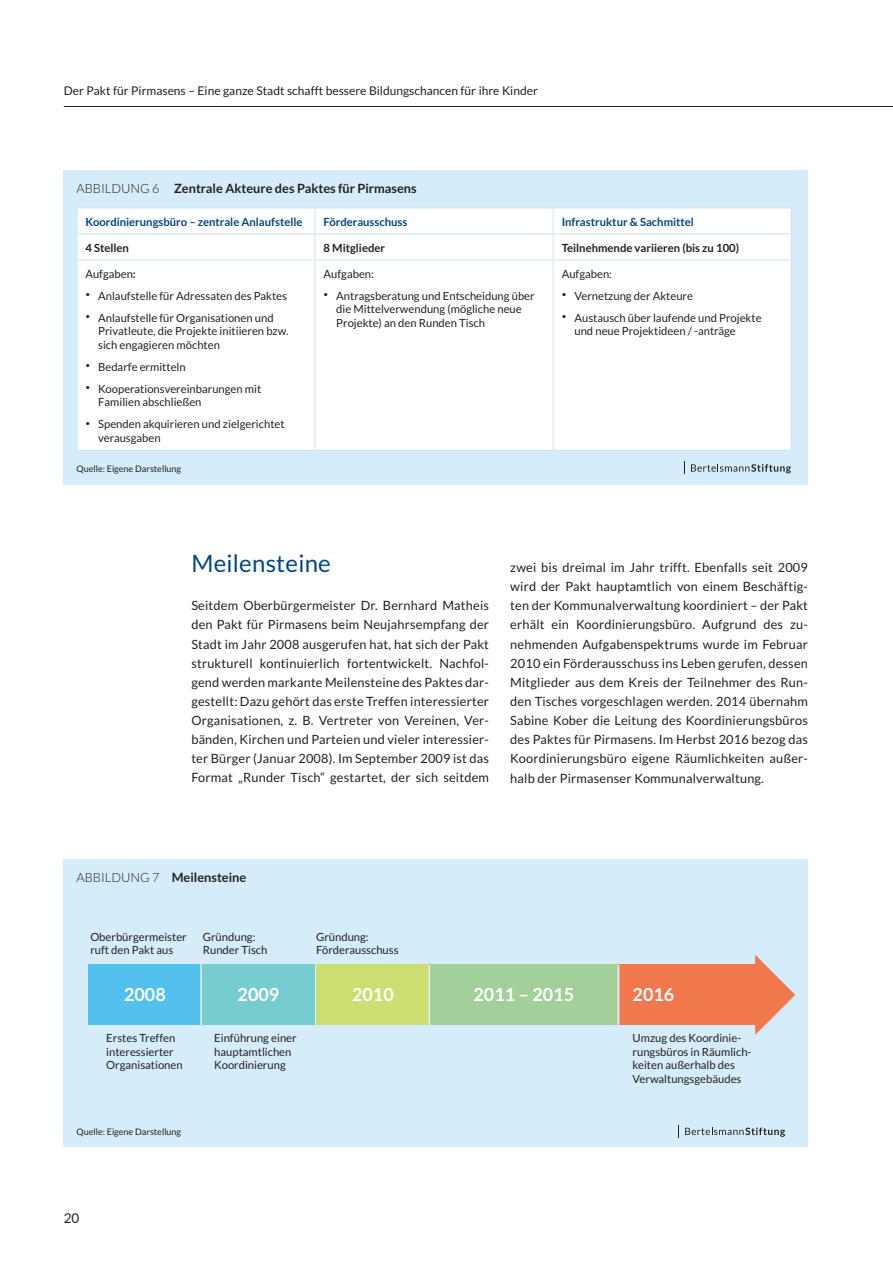
<style>
.page{position:relative;width:893px;height:1263px;background:#fff}
.page>*{position:absolute;margin:0;border:0;box-sizing:border-box;transform-origin:0 0}
.t1{font:24px "Lato";letter-spacing:.01em;color:#004684}
.t2{font:700 18px "Lato";color:#fff}
.t3{font:13.5px "Lato";color:#231f20}
.t4{font:12.75px/19.2px "Lato";letter-spacing:.015em;color:#231f20;text-align:justify}
.t5{font:700 12.75px "Lato";color:#231f20}
.t6{font:12px "Lato";color:#231f20}
.t7{font:11.25px/13.5px "Lato";color:#231f20}
.t8{font:700 11.25px "Lato";color:#004684}
.t9{font:700 11.25px "Lato";color:#231f20}
.t10{font:9px "Lato";color:#231f20}
.s1{font-weight:300}
.s2{font-weight:700}
</style>
<div class="page">
<hr style="left:64px;top:106px;width:829px;height:1px;background:#231f20">
<div style="left:64px;top:859px;width:744px;height:287px;background:#d5edfa"></div>
<div style="left:89px;top:965px;width:112px;height:60px;background:#52c1ee"></div>
<div style="left:202px;top:965px;width:113px;height:60px;background:#77ccd0"></div>
<div style="left:429px;top:965px;width:189px;height:60px;background:#a2cf9a"></div>
<div style="left:618px;top:965px;width:142px;height:60px;background:#f1774c"></div>
<svg style="left:755px;top:955px;width:40px;height:80px"></svg>
<hr style="left:200px;top:965px;width:2px;height:60px;background:#ddf0fa">
<hr style="left:315px;top:965px;width:1px;height:60px;background:#ddf0fa">
<hr style="left:618px;top:965px;width:1px;height:60px;background:#ddf0fa">
<div style="left:317px;top:965px;width:112px;height:60px;background:#cbde72"></div>
<hr style="left:429px;top:965px;width:1px;height:60px;background:#ddf0fa">
<div style="left:64px;top:170px;width:744px;height:315px;background:#d5edfa"></div>
<div style="left:78px;top:209px;width:713px;height:241px;background:#fff"></div>
<hr style="left:77px;top:234px;width:238px;height:1px;background:#cae4f0">
<hr style="left:315px;top:234px;width:238px;height:1px;background:#cae4f0">
<svg style="left:315px;top:209px;width:1px;height:51px"></svg>
<hr style="left:553px;top:234px;width:239px;height:1px;background:#cae4f0">
<hr style="left:77px;top:260px;width:238px;height:1px;background:#cae4f0">
<hr style="left:315px;top:260px;width:238px;height:1px;background:#cae4f0">
<hr style="left:315px;top:260px;width:1px;height:190px;background:#cae4f0">
<hr style="left:553px;top:260px;width:239px;height:1px;background:#cae4f0">
<hr style="left:77px;top:450px;width:238px;height:1px;background:#cae4f0">
<hr style="left:315px;top:450px;width:238px;height:1px;background:#cae4f0">
<hr style="left:553px;top:450px;width:239px;height:1px;background:#cae4f0">
<hr style="left:77px;top:208px;width:238px;height:1px;background:#cae4f0">
<hr style="left:315px;top:208px;width:238px;height:1px;background:#cae4f0">
<hr style="left:553px;top:208px;width:239px;height:1px;background:#cae4f0">
<svg style="left:77px;top:208px;width:1px;height:52px"></svg>
<svg style="left:553px;top:208px;width:1px;height:52px"></svg>
<hr style="left:77px;top:260px;width:1px;height:190px;background:#cae4f0">
<hr style="left:553px;top:260px;width:1px;height:190px;background:#cae4f0">
<hr style="left:791px;top:260px;width:1px;height:190px;background:#cae4f0">
<svg style="left:691px;top:464px;width:100px;height:9px"></svg>
<svg style="left:684px;top:461px;width:1px;height:13px"></svg>
<svg style="left:685px;top:1127px;width:100px;height:10px"></svg>
<svg style="left:678px;top:1125px;width:1px;height:13px"></svg>
<p class="t6" style="left:64px;top:84px;width:476px">Der Pakt für Pirmasens – Eine ganze Stadt schafft bessere Bildungschancen für ihre Kinder</p>
<p class="t5" style="left:77px;top:181px;width:342px"><span class="s1">ABBILDUNG 6</span> Zentrale Akteure des Paktes für Pirmasens</p>
<p class="t8" style="left:85px;top:215px;width:219px">Koordinierungsbüro – zentrale Anlaufstelle</p>
<p class="t8" style="left:324px;top:215px;width:85px">Förderausschuss</p>
<p class="t8" style="left:562px;top:215px;width:134px">Infrastruktur &amp; Sachmittel</p>
<p class="t9" style="left:85px;top:241px;width:45px">4 Stellen</p>
<p class="t9" style="left:324px;top:241px;width:63px">8 Mitglieder</p>
<p class="t9" style="left:562px;top:241px;width:179px">Teilnehmende variieren (bis zu 100)</p>
<p class="t7" style="left:85px;top:267px;width:52px">Aufgaben<span class="s2">:</span></p>
<p class="t7" style="left:85px;top:289px;width:203px"><sup>•</sup> Anlaufstelle für Adressaten des Paktes</p>
<p class="t7" style="left:98px;top:311px;width:192px;text-indent:-13px"><sup>•</sup> Anlaufstelle für Organisationen und<br>Privatleute, die Projekte initiieren bzw. sich engagieren möchten</p>
<p class="t7" style="left:85px;top:360px;width:102px"><sup>•</sup> Bedarfe ermitteln</p>
<p class="t7" style="left:98px;top:382px;width:165px;text-indent:-13px"><sup>•</sup> Kooperationsvereinbarungen mit<br>Familien abschließen</p>
<p class="t7" style="left:98px;top:417px;width:188px;text-indent:-13px"><sup>•</sup> Spenden akquirieren und zielgerichtet verausgaben</p>
<p class="t7" style="left:324px;top:267px;width:52px">Aufgaben:</p>
<p class="t7" style="left:336px;top:289px;width:200px;text-indent:-13px"><sup>•</sup> Antragsberatung und Entscheidung über die Mittelverwendung (mögliche neue<br>Projekte) an den Runden Tisch</p>
<p class="t7" style="left:562px;top:267px;width:52px">Aufgaben:</p>
<p class="t7" style="left:562px;top:289px;width:133px"><sup>•</sup> Vernetzung der Akteure</p>
<p class="t7" style="left:574px;top:311px;width:189px;text-indent:-13px"><sup>•</sup> Austausch über laufende und Projekte und neue Projektideen / -anträge</p>
<p class="t10" style="left:77px;top:464px;width:106px">Quelle: Eigene Darstellung</p>
<h1 class="t1" style="left:191px;top:550px;width:141px">Meilensteine</h1>
<p class="t4" style="left:191px;top:596px;width:299px">Seitdem Oberbürgermeister Dr. Bernhard Matheis den Pakt für Pirmasens beim Neujahrsempfang der Stadt im Jahr 2008 ausgerufen hat, hat sich der Pakt strukturell kontinuierlich fortentwickelt. Nachfol&shy;gend werden markante Meilensteine des Paktes dar&shy;gestellt: Dazu gehört das erste Treffen interessierter Organisationen, z. B. Vertreter von Vereinen, Ver&shy;bänden, Kirchen und Parteien und vieler interessier&shy;ter Bürger (Januar 2008). Im September 2009 ist das Format „Runder Tisch“ gestartet, der sich seitdem</p>
<p class="t4" style="left:510px;top:558px;width:299px">zwei bis dreimal im Jahr trifft. Ebenfalls seit 2009 wird der Pakt hauptamtlich von einem Beschäftig&shy;ten der Kommunalverwaltung koordiniert – der Pakt erhält ein Koordinierungsbüro. Aufgrund des zu&shy;nehmenden Aufgabenspektrums wurde im Februar 2010 ein Förderausschuss ins Leben gerufen, dessen Mitglieder aus dem Kreis der Teilnehmer des Run&shy;den Tisches vorgeschlagen werden. 2014 übernahm Sabine Kober die Leitung des Koordinierungsbüros des Paktes für Pirmasens. Im Herbst 2016 bezog das Koordinierungsbüro eigene Räumlichkeiten außer&shy;halb der Pirmasenser Kommunalverwaltung.</p>
<p class="t5" style="left:77px;top:870px;width:171px"><span class="s1">ABBILDUNG 7</span> Meilensteine</p>
<p class="t7" style="left:90px;top:930px;width:98px">Oberbürgermeister ruft den Pakt aus</p>
<p class="t7" style="left:203px;top:930px;width:66px">Gründung:<br>Runder Tisch</p>
<p class="t7" style="left:316px;top:930px;width:84px">Gründung:<br>Förderausschuss</p>
<h2 class="t2" style="left:352px;top:984px;width:43px">2010</h2>
<h2 class="t2" style="left:124px;top:984px;width:43px">2008</h2>
<h2 class="t2" style="left:238px;top:984px;width:43px">2009</h2>
<h2 class="t2" style="left:473px;top:984px;width:102px">2011 – 2015</h2>
<h2 class="t2" style="left:633px;top:984px;width:43px">2016</h2>
<p class="t7" style="left:106px;top:1031px;width:78px">Erstes Treffen interessierter<br>Organisationen</p>
<p class="t7" style="left:214px;top:1031px;width:84px">Einführung einer hauptamtlichen<br>Koordinierung</p>
<p class="t7" style="left:633px;top:1031px;width:120px">Umzug des Koordinie&shy;rungsbüros in Räumlich&shy;keiten außerhalb des<br>Verwaltungsgebäudes</p>
<p class="t10" style="left:77px;top:1126px;width:106px">Quelle: Eigene Darstellung</p>
<p class="t3" style="left:64px;top:1210px;width:17px">20</p>
</div>
